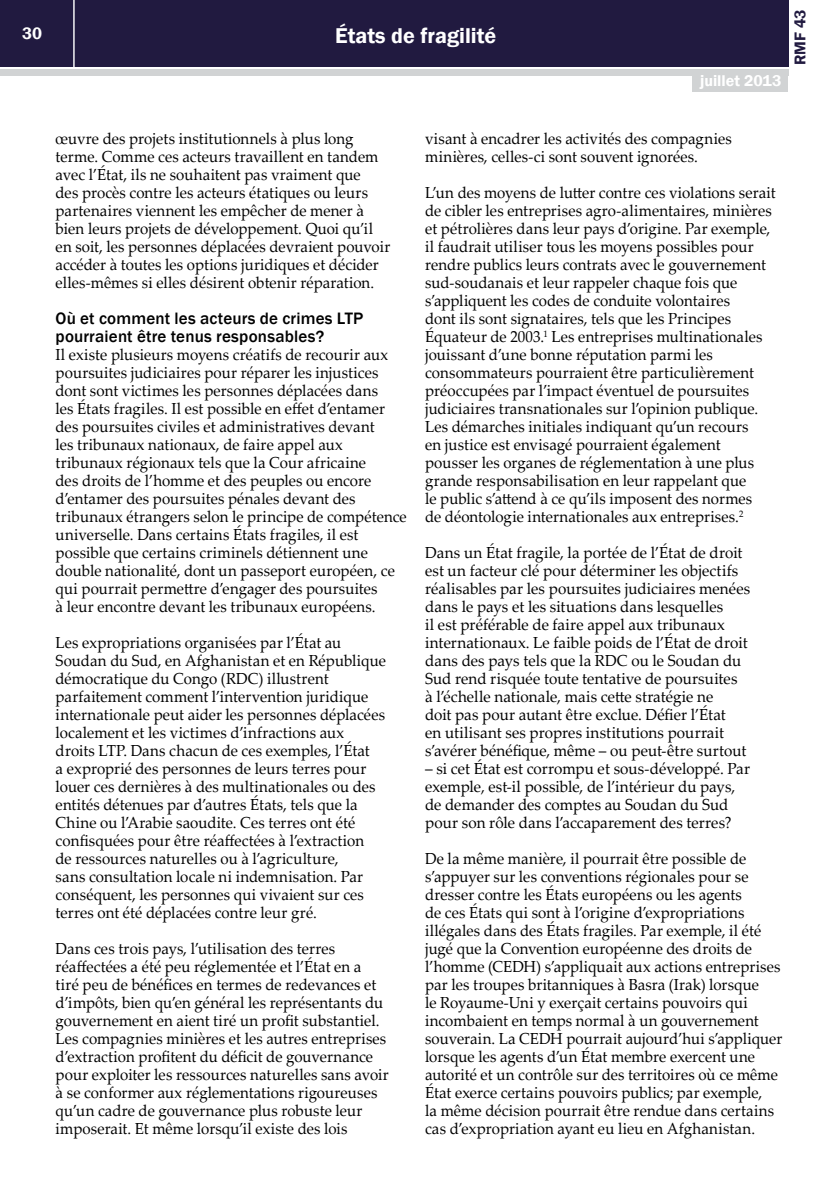
<style>
.page{position:relative;width:840px;height:1191px;background:#fff}
.page>*{position:absolute;margin:0;border:0;box-sizing:border-box;transform-origin:0 0}
.t1{font:600 22px "Franklin Gothic";color:#fff}
.t2{font:500 17px/18px "Franklin Gothic";letter-spacing:.01em;color:#000}
.t3{font:600 17px "Franklin Gothic";color:#fff}
.t4{font:16px/18px "Palatino Linotype";letter-spacing:.005em;color:#000;scale:.94 1}
.t5{font:16px/18px "Palatino Linotype";letter-spacing:.005em;color:#000;scale:.95 1}
.t6{font:600 16px "Franklin Gothic";color:#fff}
.t7{font:600 16px "Franklin Gothic";color:#211a40}
</style>
<div class="page">
<div style="left:0;top:0;width:787px;height:66px;background:#211a40"></div>
<div style="left:0;top:69px;width:787px;height:6px;background:#d1d3d4"></div>
<hr style="left:73px;top:0;width:2px;height:67px;background:#fff">
<div style="left:691px;top:74px;width:96px;height:18px;background:#d1d3d4"></div>
<p class="t3" style="left:22px;top:23px;width:21px">30</p>
<h1 class="t1" style="left:335px;top:22px;width:162px">États de fragilité</h1>
<p class="t6" style="left:699px;top:71px;width:83px">juillet 2013</p>
<p class="t7" style="left:789px;top:65px;width:57px;rotate:-90deg">RMF 43</p>
<p class="t4" style="left:56px;top:129px;width:357px">œuvre des projets institutionnels à plus long terme. Comme ces acteurs travaillent en tandem avec l’État, ils ne souhaitent pas vraiment que<br>des procès contre les acteurs étatiques ou leurs partenaires viennent les empêcher de mener à bien leurs projets de développement. Quoi qu’il en soit, les personnes déplacées devraient pouvoir accéder à toutes les options juridiques et décider elles-mêmes si elles désirent obtenir réparation.</p>
<p class="t2" style="left:56px;top:310px;width:309px">Où et comment les acteurs de crimes LTP pourraient être tenus responsables?</p>
<p class="t4" style="left:56px;top:345px;width:375px">Il existe plusieurs moyens créatifs de recourir aux poursuites judiciaires pour réparer les injustices dont sont victimes les personnes déplacées dans<br>les États fragiles. Il est possible en effet d’entamer des poursuites civiles et administratives devant<br>les tribunaux nationaux, de faire appel aux tribunaux régionaux tels que la Cour africaine<br>des droits de l’homme et des peuples ou encore d’entamer des poursuites pénales devant des tribunaux étrangers selon le principe de compétence universelle. Dans certains États fragiles, il est possible que certains criminels détiennent une double nationalité, dont un passeport européen, ce qui pourrait permettre d’engager des poursuites<br>à leur encontre devant les tribunaux européens.</p>
<p class="t4" style="left:56px;top:633px;width:352px">Les expropriations organisées par l’État au Soudan du Sud, en Afghanistan et en République démocratique du Congo (RDC) illustrent parfaitement comment l’intervention juridique internationale peut aider les personnes déplacées localement et les victimes d’infractions aux droits LTP. Dans chacun de ces exemples, l’État<br>a exproprié des personnes de leurs terres pour louer ces dernières à des multinationales ou des entités détenues par d’autres États, tels que la Chine ou l’Arabie saoudite. Ces terres ont été confisquées pour être réaffectées à l’extraction<br>de ressources naturelles ou à l’agriculture,<br>sans consultation locale ni indemnisation. Par conséquent, les personnes qui vivaient sur ces terres ont été déplacées contre leur gré.</p>
<p class="t4" style="left:56px;top:939px;width:356px">Dans ces trois pays, l’utilisation des terres réaffectées a été peu réglementée et l’État en a<br>tiré peu de bénéfices en termes de redevances et d’impôts, bien qu’en général les représentants du gouvernement en aient tiré un profit substantiel.<br>Les compagnies minières et les autres entreprises d’extraction profitent du déficit de gouvernance pour exploiter les ressources naturelles sans avoir à se conformer aux réglementations rigoureuses qu’un cadre de gouvernance plus robuste leur imposerait. Et même lorsqu’il existe des lois</p>
<p class="t4" style="left:425px;top:129px;width:327px">visant à encadrer les activités des compagnies minières, celles-ci sont souvent ignorées.</p>
<p class="t4" style="left:425px;top:183px;width:374px">L’un des moyens de lutter contre ces violations serait de cibler les entreprises agro-alimentaires, minières et pétrolières dans leur pays d’origine. Par exemple, il faudrait utiliser tous les moyens possibles pour rendre publics leurs contrats avec le gouvernement sud-soudanais et leur rappeler chaque fois que s’appliquent les codes de conduite volontaires<br>dont ils sont signataires, tels que les Principes Équateur de 2003.<sup>1</sup> Les entreprises multinationales jouissant d’une bonne réputation parmi les consommateurs pourraient être particulièrement préoccupées par l’impact éventuel de poursuites judiciaires transnationales sur l’opinion publique.<br>Les démarches initiales indiquant qu’un recours<br>en justice est envisagé pourraient également pousser les organes de réglementation à une plus grande responsabilisation en leur rappelant que<br>le public s’attend à ce qu’ils imposent des normes<br>de déontologie internationales aux entreprises.<sup>2</sup></p>
<p class="t5" style="left:425px;top:543px;width:343px">Dans un État fragile, la portée de l’État de droit est un facteur clé pour déterminer les objectifs réalisables par les poursuites judiciaires menées dans le pays et les situations dans lesquelles<br>il est préférable de faire appel aux tribunaux internationaux. Le faible poids de l’État de droit dans des pays tels que la RDC ou le Soudan du Sud rend risquée toute tentative de poursuites<br>à l’échelle nationale, mais cette stratégie ne<br>doit pas pour autant être exclue. Défier l’État<br>en utilisant ses propres institutions pourrait s’avérer bénéfique, même – ou peut-être surtout</p>
<p class="t5" style="left:425px;top:759px;width:343px">– si cet État est corrompu et sous-développé. Par exemple, est-il possible, de l’intérieur du pays, de demander des comptes au Soudan du Sud pour son rôle dans l’accaparement des terres?</p>
<p class="t4" style="left:425px;top:849px;width:381px">De la même manière, il pourrait être possible de s’appuyer sur les conventions régionales pour se dresser contre les États européens ou les agents<br>de ces États qui sont à l’origine d’expropriations illégales dans des États fragiles. Par exemple, il été jugé que la Convention européenne des droits de l’homme (CEDH) s’appliquait aux actions entreprises par les troupes britanniques à Basra (Irak) lorsque<br>le Royaume-Uni y exerçait certains pouvoirs qui incombaient en temps normal à un gouvernement souverain. La CEDH pourrait aujourd’hui s’appliquer lorsque les agents d’un État membre exercent une autorité et un contrôle sur des territoires où ce même État exerce certains pouvoirs publics; par exemple,<br>la même décision pourrait être rendue dans certains cas d’expropriation ayant eu lieu en Afghanistan.</p>
</div>
